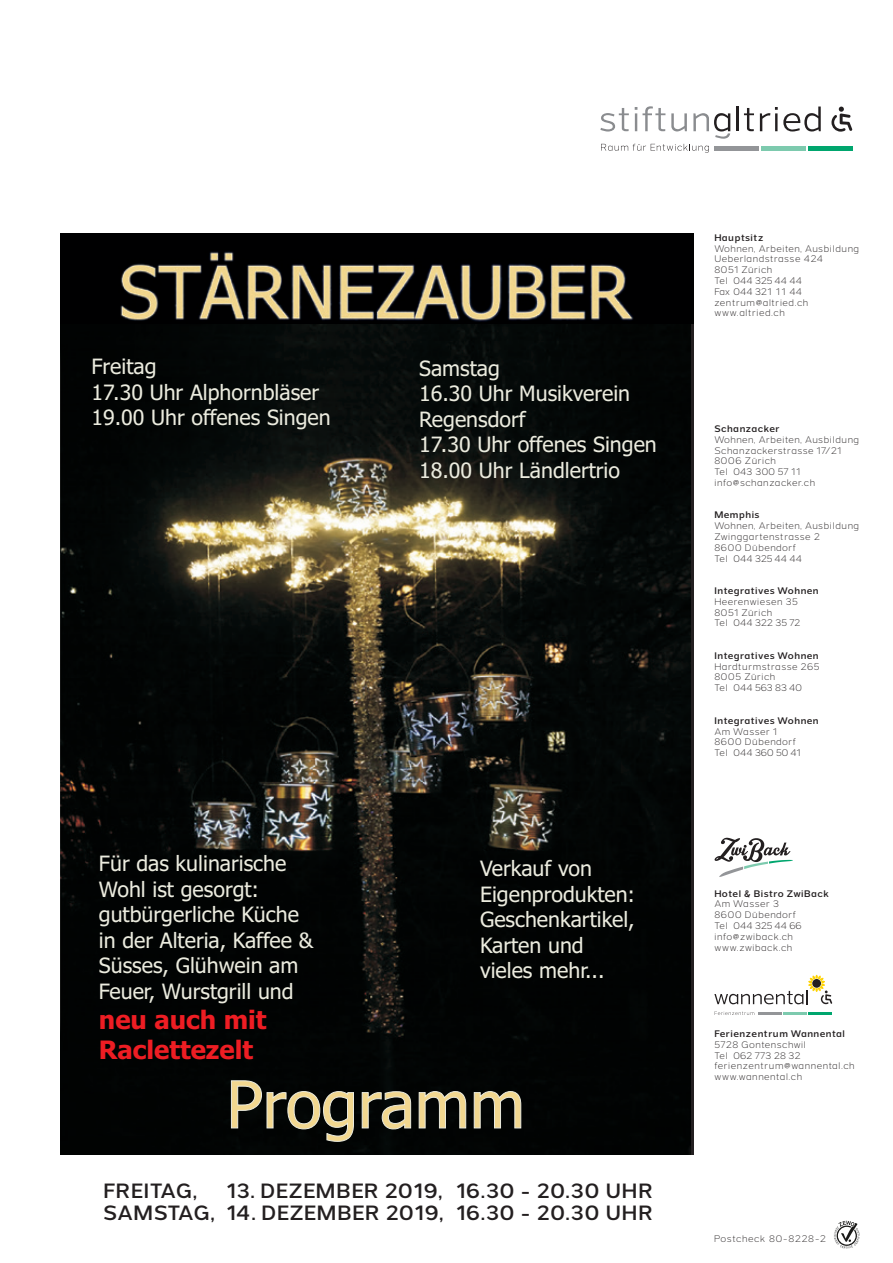
<style>
.page{position:relative;width:893px;height:1263px;background:#fff}
.page>*{position:absolute;margin:0;border:0;box-sizing:border-box;transform-origin:0 0}
.t1{font:64.8px "Tahoma";color:#f2d78f}
.t2{font:700 25.35px/30.6px "Tahoma";color:#ee1d23}
.t3{font:21.15px/25.5px "Tahoma";color:#ebebde}
.t4{font:600 19.5px/22.5px "Grey Sans";letter-spacing:.05em;color:#231f20;text-align:right}
.t5{font:300 9px/10.8px "Grey Sans";letter-spacing:.05em;color:#231f20}
.t6{font:600 9px "Grey Sans";letter-spacing:.06em;color:#231f20}
.t7{font:300 9px "Grey Sans";letter-spacing:.07em;color:#231f20}
</style>
<div class="page">
<div style="left:714px;top:146px;width:45px;height:5px;background:#939598"></div>
<div style="left:761px;top:146px;width:45px;height:5px;background:#7dcaae"></div>
<div style="left:808px;top:146px;width:44px;height:5px;background:#00a66e"></div>
<svg style="left:831px;top:107px;width:21px;height:25px"></svg>
<svg style="left:744px;top:108px;width:10px;height:23px"></svg>
<svg style="left:760px;top:107px;width:61px;height:24px"></svg>
<hr style="left:736px;top:107px;width:3px;height:24px;background:#231f20">
<svg style="left:600px;top:106px;width:130px;height:47px"></svg>
<svg style="left:714px;top:838px;width:79px;height:39px"></svg>
<svg style="left:715px;top:1011px;width:39px;height:4px"></svg>
<hr style="left:808px;top:1012px;width:24px;height:3px;background:#00a66e">
<hr style="left:783px;top:1012px;width:24px;height:3px;background:#7dcaae">
<hr style="left:758px;top:1012px;width:24px;height:3px;background:#939598">
<svg style="left:714px;top:975px;width:118px;height:29px"></svg>
<svg style="left:834px;top:1221px;width:26px;height:28px"></svg>
<img style="left:60px;top:324px;width:630px;height:830px">
<img style="left:60px;top:234px;width:634px;height:89px">
<h3 class="t3" style="left:91px;top:356px;width:241px">Freitag<br>17.30 Uhr Alphornbläser<br>19.00 Uhr offenes Singen</h3>
<h3 class="t3" style="left:419px;top:357px;width:239px">Samstag<br>16.30 Uhr Musikverein<br>Regensdorf<br>17.30 Uhr offenes Singen<br>18.00 Uhr Ländlertrio</h3>
<h3 class="t3" style="left:99px;top:853px;width:216px">Für das kulinarische<br>Wohl ist gesorgt: gutbürgerliche Küche in der Alteria, Kaffee &amp;<br>Süsses, Glühwein am<br>Feuer, Wurstgrill und</h3>
<h2 class="t2" style="left:99px;top:1007px;width:169px">neu auch mit<br>Raclettezelt</h2>
<h3 class="t3" style="left:480px;top:858px;width:157px">Verkauf von<br>Eigenprodukten:<br>Geschenkartikel,<br>Karten und vieles mehr...</h3>
<h1 class="t1" style="left:227px;top:1063px;width:300px">Programm</h1>
<h3 class="t4" style="left:103px;top:1180px;width:551px">13. DEZEMBER 2019, 16.30 - 20.30 UHR<br>SAMSTAG, 14. DEZEMBER 2019, 16.30 - 20.30 UHR</h3>
<h3 class="t4" style="left:103px;top:1180px;width:95px">FREITAG,</h3>
<p class="t6" style="left:714px;top:232px;width:50px">Hauptsitz</p>
<p class="t5" style="left:714px;top:243px;width:146px">Wohnen, Arbeiten, Ausbildung<br>Ueberlandstrasse 424<br>8051 Zürich<br>Tel 044 325 44 44<br>Fax 044 321 1 1 44 zentrum@altried.ch www.altried.ch</p>
<p class="t6" style="left:714px;top:424px;width:67px">Schanzacker</p>
<p class="t5" style="left:714px;top:434px;width:146px">Wohnen, Arbeiten, Ausbildung<br>Schanzackerstrasse 17/21<br>8006 Zürich<br>Tel 043 300 57 1 1 info@schanzacker.ch</p>
<p class="t6" style="left:714px;top:510px;width:47px">Memphis</p>
<p class="t5" style="left:714px;top:521px;width:146px">Wohnen, Arbeiten, Ausbildung<br>Zwinggartenstrasse 2<br>8600 Dübendorf<br>Tel 044 325 44 44</p>
<p class="t6" style="left:714px;top:586px;width:106px">Integratives Wohnen</p>
<p class="t5" style="left:714px;top:596px;width:87px">Heerenwiesen 35<br>8051 Zürich<br>Tel 044 322 35 72</p>
<p class="t6" style="left:714px;top:650px;width:106px">Integratives Wohnen</p>
<p class="t5" style="left:714px;top:661px;width:107px">Hardturmstrasse 265<br>8005 Zürich<br>Tel 044 563 83 40</p>
<p class="t6" style="left:714px;top:715px;width:106px">Integratives Wohnen</p>
<p class="t5" style="left:714px;top:726px;width:88px">Am Wasser 1<br>8600 Dübendorf<br>Tel 044 360 50 41</p>
<p class="t6" style="left:714px;top:888px;width:116px">Hotel &amp; Bistro ZwiBack</p>
<p class="t5" style="left:714px;top:899px;width:89px">Am Wasser 3<br>8600 Dübendorf<br>Tel 044 325 44 66 info@zwiback.ch www.zwiback.ch</p>
<p class="t6" style="left:714px;top:1028px;width:132px">Ferienzentrum Wannental</p>
<p class="t5" style="left:714px;top:1039px;width:142px">5728 Gontenschwil<br>Tel 062 773 28 32 ferienzentrum@wannental.ch www.wannental.ch</p>
<p class="t7" style="left:714px;top:1233px;width:113px">Postcheck 80-8228-2</p>
</div>
